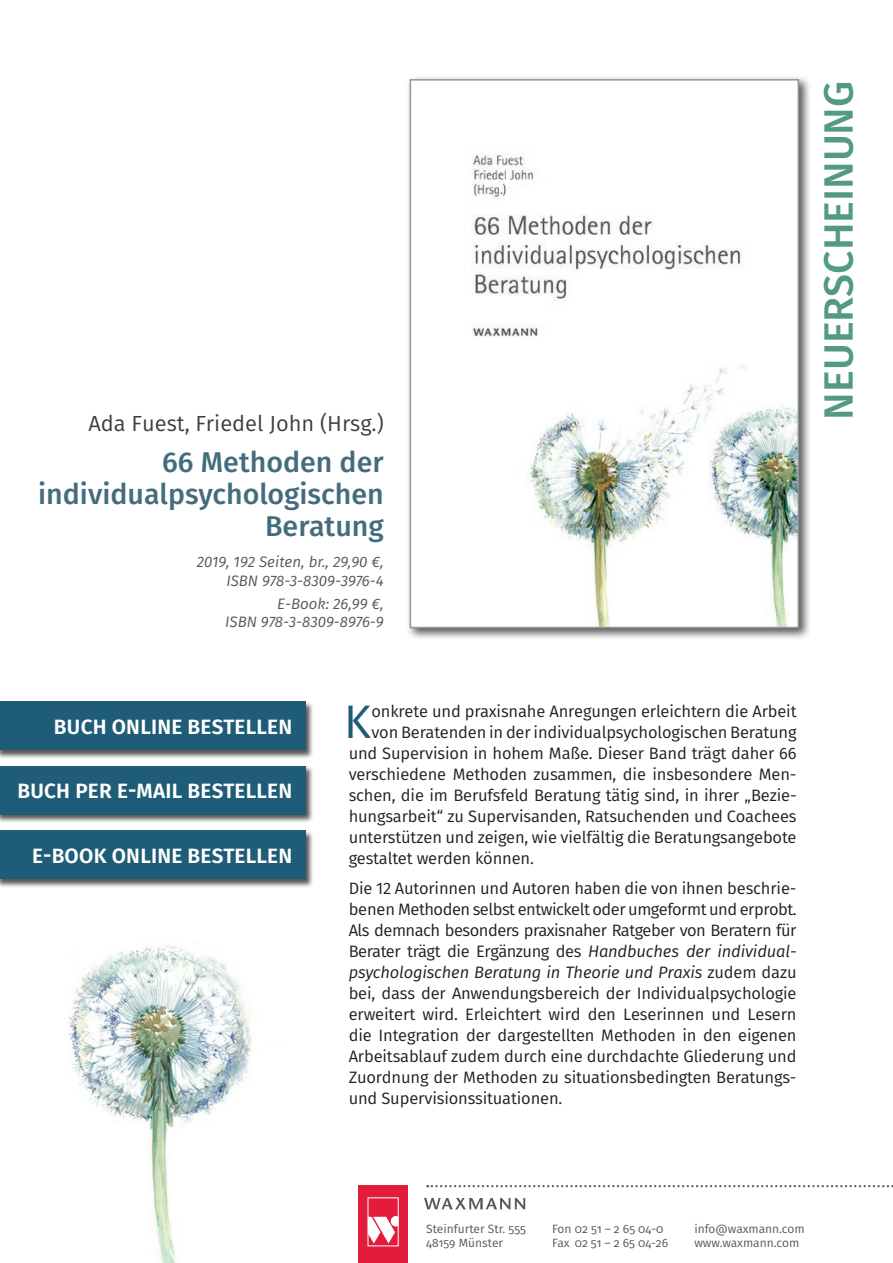
<style>
.page{position:relative;width:893px;height:1263px;background:#fff}
.page>*{position:absolute;margin:0;border:0;box-sizing:border-box;transform-origin:0 0}
.t1{font:46.95px "Fira Sans";color:#1e5c78}
.t2{font:500 40.95px "Fira Sans";color:#529a82}
.t3{font:500 28.5px/32px "Fira Sans";color:#456b7f;text-align:right}
.t4{font:21.9px "Fira Sans";color:#3e3e3f}
.t5{font:600 20.7px "Fira Sans";letter-spacing:.01em;color:#fff}
.t6{font:16.5px/21px "Fira Sans";letter-spacing:-.01em;color:#231f20;text-align:justify}
.t7{font:italic 15.15px/18.5px "Fira Sans";color:#57585a;text-align:right}
.t8{font:12px/13.5px "Fira Sans";color:#57585a}
.s1{font-style:italic}
</style>
<div class="page">
<div style="left:358px;top:1185px;width:50px;height:78px;background:#e41c3b"></div>
<svg style="left:427px;top:1185px;width:466px;height:2px"></svg>
<svg style="left:424px;top:1198px;width:101px;height:11px"></svg>
<svg style="left:368px;top:1216px;width:30px;height:27px"></svg>
<div style="left:406px;top:75px;width:405px;height:565px;background:#231f20;opacity:.75"></div>
<img style="left:413px;top:82px;width:383px;height:543px">
<div style="left:410px;top:79px;width:389px;height:549px;border:2px solid #939598"></div>
<div style="left:0;top:701px;width:314px;height:58px;background:#231f20;opacity:.75"></div>
<div style="left:0;top:701px;width:305px;height:49px;background:#1e5c78"></div>
<div style="left:0;top:766px;width:314px;height:57px;background:#231f20;opacity:.75"></div>
<div style="left:0;top:766px;width:305px;height:49px;background:#1e5c78"></div>
<div style="left:0;top:830px;width:314px;height:58px;background:#231f20;opacity:.75"></div>
<div style="left:0;top:831px;width:305px;height:48px;background:#1e5c78"></div>
<img style="left:68px;top:943px;width:184px;height:320px">
<h3 class="t4" style="left:88px;top:407px;width:297px">Ada Fuest, Friedel John (Hrsg.)</h3>
<h3 class="t3" style="left:38px;top:445px;width:347px">66 Methoden der individualpsychologischen<br>Beratung</h3>
<p class="t7" style="left:197px;top:552px;width:189px">2019, 192 Seiten, br., 29,90 €,<br>ISBN 978-3-8309-3976-4</p>
<p class="t7" style="left:225px;top:594px;width:160px">E-Book: 26,99 €,<br>ISBN 978-3-8309-8976-9</p>
<h2 class="t2" style="left:805px;top:419px;width:340px;rotate:-90deg">NEUERSCHEINUNG</h2>
<p class="t5" style="left:54px;top:710px;width:240px">BUCH ONLINE BESTELLEN</p>
<p class="t5" style="left:18px;top:774px;width:276px">BUCH PER E-MAIL BESTELLEN</p>
<p class="t5" style="left:32px;top:839px;width:262px">E-BOOK ONLINE BESTELLEN</p>
<h1 class="t1" style="left:344px;top:687px;width:29px">K</h1>
<p class="t6" style="left:372px;top:700px;width:427px">onkrete und praxisnahe Anregungen erleichtern die Arbeit</p>
<p class="t6" style="left:372px;top:721px;width:427px">von Beratenden in der individualpsychologischen Beratung</p>
<p class="t6" style="left:349px;top:742px;width:449px">und Supervision in hohem Maße. Dieser Band trägt daher 66</p>
<p class="t6" style="left:349px;top:763px;width:449px">verschiedene Methoden zusammen, die insbesondere Men-</p>
<p class="t6" style="left:349px;top:784px;width:449px">schen, die im Berufsfeld Beratung tätig sind, in ihrer „Bezie-</p>
<p class="t6" style="left:349px;top:805px;width:449px">hungsarbeit“ zu Supervisanden, Ratsuchenden und Coachees</p>
<p class="t6" style="left:349px;top:826px;width:449px">unterstützen und zeigen, wie vielfältig die Beratungsangebote</p>
<p class="t6" style="left:349px;top:847px;width:187px">gestaltet werden können.</p>
<p class="t6" style="left:349px;top:877px;width:449px">Die 12 Autorinnen und Autoren haben die von ihnen beschrie&shy;benen Methoden selbst entwickelt oder umgeformt und erprobt.<br>Als demnach besonders praxisnaher Ratgeber von Beratern für Berater trägt die Ergänzung des <span class="s1">Handbuches der individual&shy;psychologischen Beratung in Theorie und Praxis</span> zudem dazu bei, dass der Anwendungsbereich der Individualpsychologie erweitert wird. Erleichtert wird den Leserinnen und Lesern die Integration der dargestellten Methoden in den eigenen Arbeitsablauf zudem durch eine durchdachte Gliederung und Zuordnung der Methoden zu situationsbedingten Beratungs&shy;und Supervisionssituationen.</p>
<p class="t8" style="left:426px;top:1222px;width:101px">Steinfurter Str. 555<br>48159 Münster</p>
<p class="t8" style="left:694px;top:1222px;width:112px">info@waxmann.com www.waxmann.com</p>
<p class="t8" style="left:552px;top:1222px;width:118px">Fon 02 51 – 2 65 04-0<br>Fax 02 51 – 2 65 04-26</p>
</div>
